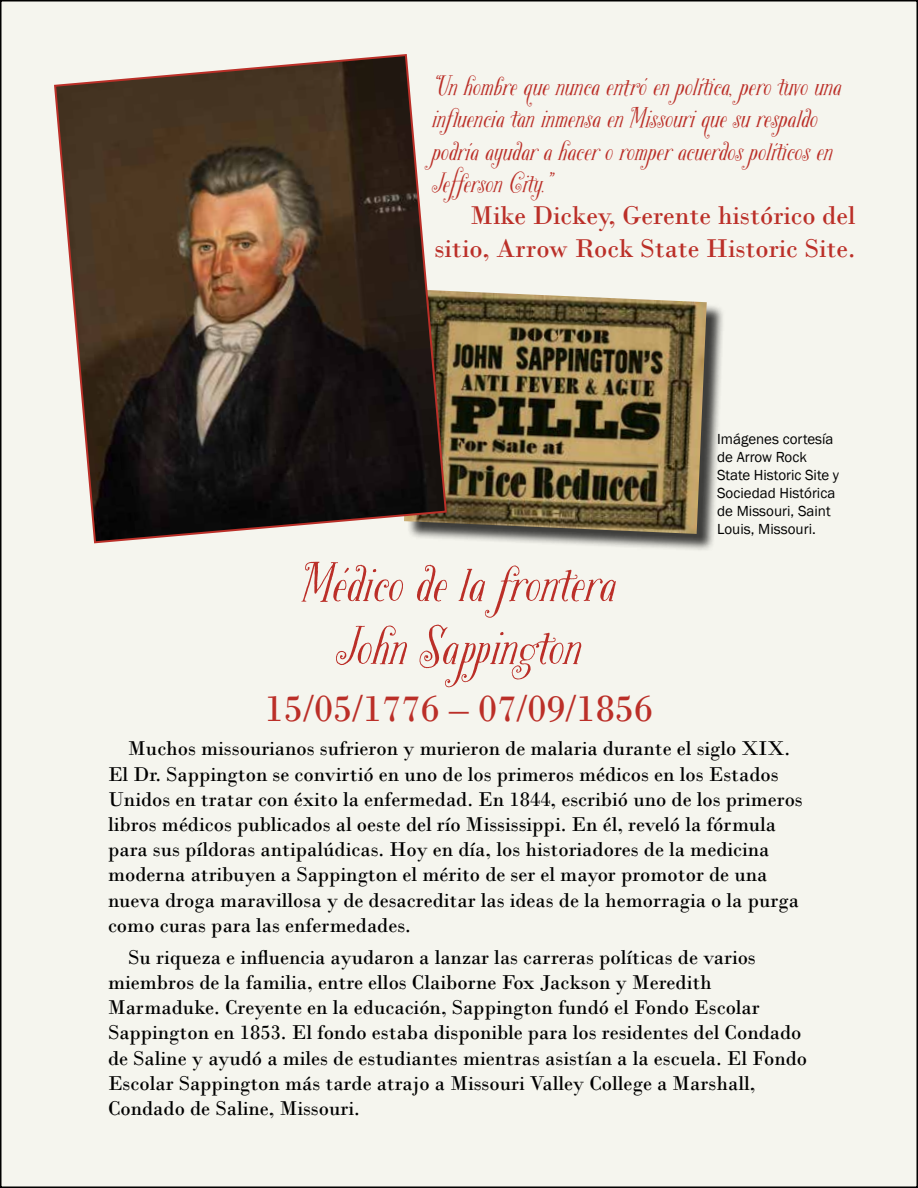
<style>
.page{position:relative;width:918px;height:1188px;background:#fff}
.page>*{position:absolute;margin:0;border:0;box-sizing:border-box;transform-origin:0 0}
.t1{font:52.5px/63px "Bookeye Sadie";color:#bb2f28;text-align:center}
.t2{font:39px "Bodoni";color:#bb2f28}
.t3{font:27px/32.4px "Bookeye Sadie";color:#bb2f28}
.t4{font:27px/32.4px "Bodoni";color:#bb2f28;text-align:right}
.t5{font:21px/25.2px "Bodoni";color:#000}
.t6{font:15px/18px "Franklin Gothic";color:#000}
</style>
<div class="page">
<div style="left:1px;top:1px;width:916px;height:1186px;background:#f5f5ee"></div>
<div style="left:407px;top:292px;width:318px;height:261px;background:#000;opacity:.75"></div>
<img style="left:448px;top:291px;width:259px;height:243px">
<svg style="left:54px;top:54px;width:394px;height:490px;background:#58493d"></svg>
<p class="t3" style="left:432px;top:70px;width:411px">“Un hombre que nunca entró en política, pero tuvo una influencia tan inmensa en Missouri que su respaldo podría ayudar a hacer o romper acuerdos políticos en Jefferson City.”</p>
<p class="t4" style="left:435px;top:200px;width:422px">Mike Dickey, Gerente histórico del sitio, Arrow Rock State Historic Site.</p>
<h1 class="t1" style="left:302px;top:553px;width:316px">Médico de la frontera<br>John Sappington</h1>
<h2 class="t2" style="left:265px;top:686px;width:390px">15/05/1776 – 07/09/1856</h2>
<p class="t6" style="left:717px;top:430px;width:123px">Imágenes cortesía de Arrow Rock<br>State Historic Site y<br>Sociedad Histórica de Missouri, Saint<br>Louis, Missouri.</p>
<p class="t5" style="left:108px;top:736px;width:696px;text-indent:20px">Muchos missourianos sufrieron y murieron de malaria durante el siglo XIX.<br>El Dr. Sappington se convirtió en uno de los primeros médicos en los Estados Unidos en tratar con éxito la enfermedad. En 1844, escribió uno de los primeros libros médicos publicados al oeste del río Mississippi. En él, reveló la fórmula para sus píldoras antipalúdicas. Hoy en día, los historiadores de la medicina moderna atribuyen a Sappington el mérito de ser el mayor promotor de una nueva droga maravillosa y de desacreditar las ideas de la hemorragia o la purga como curas para las enfermedades.</p>
<p class="t5" style="left:108px;top:944px;width:701px;text-indent:20px">Su riqueza e influencia ayudaron a lanzar las carreras políticas de varios miembros de la familia, entre ellos Claiborne Fox Jackson y Meredith Marmaduke. Creyente en la educación, Sappington fundó el Fondo Escolar Sappington en 1853. El fondo estaba disponible para los residentes del Condado de Saline y ayudó a miles de estudiantes mientras asistían a la escuela. El Fondo Escolar Sappington más tarde atrajo a Missouri Valley College a Marshall, Condado de Saline, Missouri.</p>
</div>
